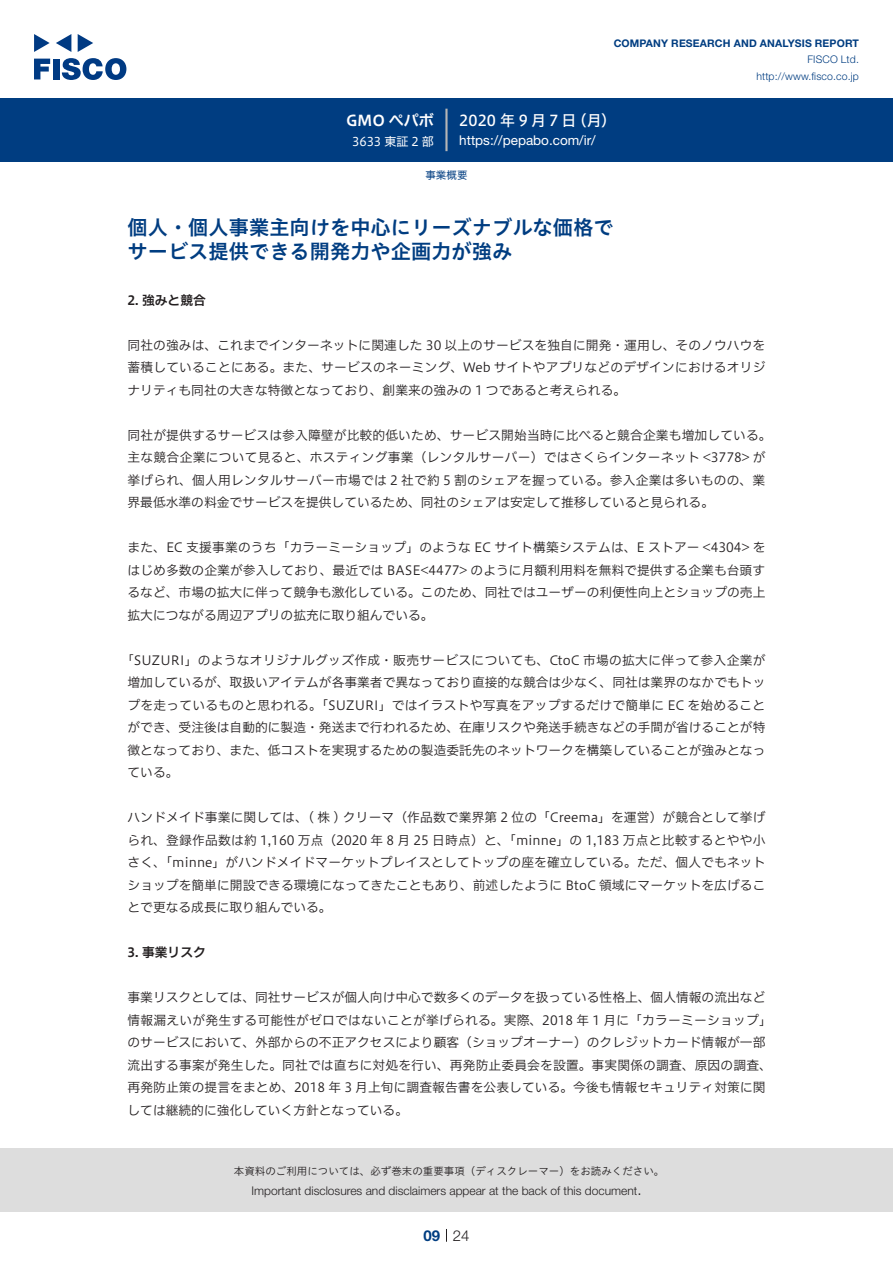
<style>
.page{position:relative;width:893px;height:1263px;background:#fff}
.page>*{position:absolute;margin:0;border:0;box-sizing:border-box;transform-origin:0 0}
.t1{font:20.25px/24px "Hiragino UD Sans Std W6";color:#003d81}
.t2{font:15px "Hiragino UD Sans F Std N W5";letter-spacing:.205em;color:#fff}
.t3{font:15px "Hiragino UD Sans F Std N W6";color:#fff}
.t4{font:300 15px "Helvetica Neue LT Std";color:#231f20}
.t5{font:700 15px "Helvetica Neue LT Std";color:#003d81}
.t6{font:13.5px "Helvetica Neue LT Std";color:#fff}
.t7{font:12.75px/22.5px "Hiragino UD Sans F Std N W3";color:#231f20;text-align:justify}
.t8{font:12.75px "Hiragino UD Sans F Std N W6";color:#231f20}
.t9{font:300 12px "Helvetica Neue LT Std";color:#231f20}
.t10{font:12px "Hiragino UD Sans F Std N W4";color:#fff}
.t11{font:10.5px "Hiragino UD Sans Std W3";color:#231f20}
.t12{font:700 10.5px "Helvetica Neue LT Std";letter-spacing:.015em;color:#003d81}
.t13{font:300 10.5px/16.5px "Helvetica Neue LT Std";letter-spacing:.015em;color:#003d81;text-align:right}
.t14{font:10.5px "Hiragino UD Sans F Std N W4";color:#003d81}
</style>
<div class="page">
<div style="left:0;top:1148px;width:893px;height:64px;background:#ddd"></div>
<svg style="left:34px;top:59px;width:16px;height:20px"></svg>
<div style="left:53px;top:59px;width:6px;height:20px;background:#003a83"></div>
<svg style="left:62px;top:58px;width:64px;height:22px"></svg>
<svg style="left:34px;top:34px;width:16px;height:18px"></svg>
<svg style="left:78px;top:34px;width:15px;height:18px"></svg>
<svg style="left:56px;top:34px;width:15px;height:18px"></svg>
<div style="left:0;top:98px;width:893px;height:64px;background:#003d81"></div>
<hr style="left:445px;top:109px;width:3px;height:42px;background:#b5b5b6">
<svg style="left:446px;top:1229px;width:1px;height:13px"></svg>
<p class="t3" style="left:346px;top:109px;width:89px">GMO ペパボ</p>
<p class="t10" style="left:352px;top:132px;width:83px">3633 東証 2 部</p>
<p class="t12" style="left:614px;top:37px;width:247px">COMPANY RESEARCH AND ANALYSIS REPORT</p>
<p class="t13" style="left:756px;top:51px;width:104px">FISCO Ltd. http://www.fisco.co j p.</p>
<p class="t2" style="left:459px;top:109px;width:119px">2020年9月7日</p>
<p class="t2" style="left:572px;top:109px;width:46px">（月(</p>
<p class="t6" style="left:459px;top:132px;width:138px">https://pepabo.com /i r/</p>
<p class="t14" style="left:425px;top:167px;width:43px">事業概要</p>
<h1 class="t1" style="left:128px;top:214px;width:487px">個人・個人事業主向けを中心にリーズナブルな価格でサービス提供できる開発力や企画力が強み</h1>
<p class="t8" style="left:128px;top:290px;width:80px">2. 強みと競合</p>
<p class="t7" style="left:128px;top:333px;width:639px">同社の強みは、これまでインターネットに関連した 30 以上のサービスを独自に開発・運用し、そのノウハウを蓄積していることにある。また、サービスのネーミング、Web サイトやアプリなどのデザインにおけるオリジナリティも同社の大きな特徴となっており、創業来の強みの 1 つであると考えられる。</p>
<p class="t7" style="left:128px;top:423px;width:646px;text-align:left">同社が提供するサービスは参入障壁が比較的低いため、サービス開始当時に比べると競合企業も増加している。主な競合企業について見ると、ホスティング事業（レンタルサーバー）ではさくらインターネット &lt;3778&gt; が挙げられ、個人用レンタルサーバー市場では 2 社で約 5 割のシェアを握っている。参入企業は多いものの、業界最低水準の料金でサービスを提供しているため、同社のシェアは安定して推移していると見られる。</p>
<p class="t7" style="left:128px;top:535px;width:639px">また、EC 支援事業のうち「カラーミーショップ」のような EC サイト構築システムは、E ストアー &lt;4304&gt; をはじめ多数の企業が参入しており、最近では BASE&lt;4477&gt; のように月額利用料を無料で提供する企業も台頭するなど、市場の拡大に伴って競争も激化している。このため、同社ではユーザーの利便性向上とショップの売上拡大につながる周辺アプリの拡充に取り組んでいる。</p>
<p class="t7" style="left:128px;top:648px;width:639px;text-indent:-6px">「SUZURI」のようなオリジナルグッズ作成・販売サービスについても、CtoC 市場の拡大に伴って参入企業が増加しているが、取扱いアイテムが各事業者で異なっており直接的な競合は少なく、同社は業界のなかでもトップを走っているものと思われる。「SUZURI」ではイラストや写真をアップするだけで簡単に EC を始めることができ、受注後は自動的に製造・発送まで行われるため、在庫リスクや発送手続きなどの手間が省けることが特徴となっており、また、低コストを実現するための製造委託先のネットワークを構築していることが強みとなっている。</p>
<p class="t7" style="left:128px;top:805px;width:639px">ハンドメイド事業に関しては、( 株 ) クリーマ（作品数で業界第 2 位の「Creema」を運営）が競合として挙げられ、登録作品数は約 1,160 万点（2020 年 8 月 25 日時点）と、「minne」の 1,183 万点と比較するとやや小さく、「minne」がハンドメイドマーケットプレイスとしてトップの座を確立している。ただ、個人でもネットショップを簡単に開設できる環境になってきたこともあり、前述したように BtoC 領域にマーケットを広げることで更なる成長に取り組んでいる。</p>
<p class="t8" style="left:128px;top:943px;width:80px">3. 事業リスク</p>
<p class="t7" style="left:128px;top:985px;width:646px;text-align:left">事業リスクとしては、同社サービスが個人向け中心で数多くのデータを扱っている性格上、個人情報の流出など情報漏えいが発生する可能性がゼロではないことが挙げられる。実際、2018 年 1 月に「カラーミーショップ「のサービスにおいて、外部からの不正アクセスにより顧客（ショップオーナー）のクレジットカード情報が一部流出する事案が発生した。同社では直ちに対処を行い、再発防止委員会を設置。事実関係の調査、原因の調査、再発防止策の提言をまとめ、2018 年 3 月上旬に調査報告書を公表している。今後も情報セキュリティ対策に関しては継続的に強化していく方針となっている。</p>
<p class="t11" style="left:234px;top:1163px;width:432px">本資料のご利用については、必ず巻末の重要事項（ディスクレーマー）をお読みください。</p>
<p class="t4" style="left:637px;top:1180px;width:6px">.</p>
<p class="t9" style="left:251px;top:1183px;width:387px">Important disclosures and disclaimers appear at the back of this document</p>
<p class="t5" style="left:423px;top:1226px;width:18px">09</p>
<p class="t4" style="left:453px;top:1226px;width:18px">24</p>
</div>
